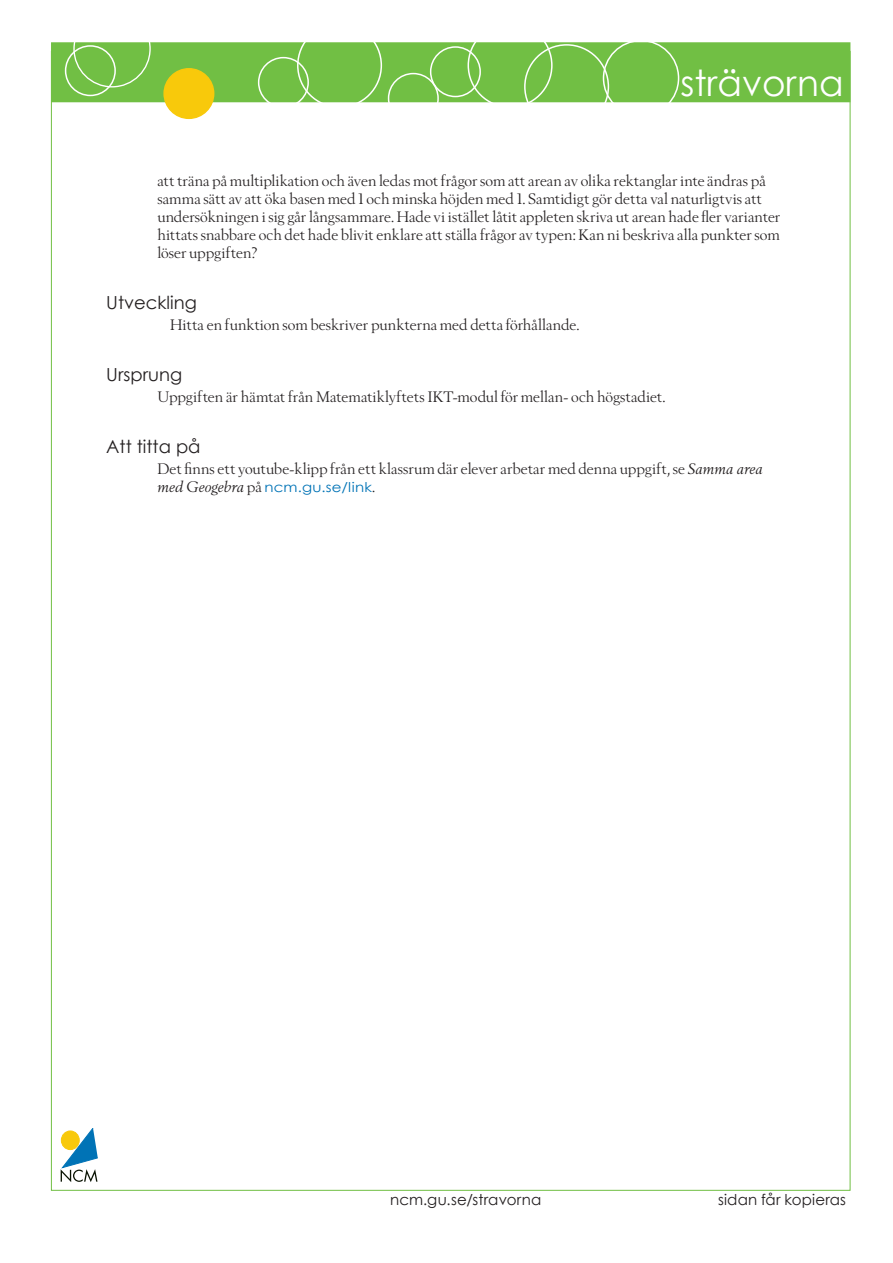
<style>
.page{position:relative;width:893px;height:1263px;background:#fff}
.page>*{position:absolute;margin:0;border:0;box-sizing:border-box;transform-origin:0 0}
.CenturyGothic1{font:36px "Century Gothic";color:#fff}
.L-rubrik{font:18px "Century Gothic";color:#231f20}
.L-bröd{font:15px/18px "Berling Nova Display Pro";letter-spacing:.005em;color:#231f20}
.L-bröd-indrag{font:15px "Berling Nova Display Pro";letter-spacing:.005em;color:#231f20}
.t1{font:15px "Century Gothic";letter-spacing:.015em;color:#231f20}
.L-bröd-2{font:13.5px "Century Gothic";letter-spacing:.02em;color:#0073b6;scale:1.11 1}
.s1{font-style:italic}
.s2{font-family:"Berling Nova Display Pro";font-style:italic;font-size:15px;color:#231f20}
.s3{font-family:"Berling Nova Display Pro";font-size:15px;color:#231f20}
</style>
<div class="page">
<svg style="left:61px;top:1128px;width:37px;height:54px"></svg>
<div style="left:51px;top:42px;width:799px;height:60px;background:#71bf44"></div>
<div style="left:73px;top:10px;width:78px;height:77px;border:1px solid #fff;border-radius:50%"></div>
<div style="left:65px;top:45px;width:51px;height:51px;border:2px solid #fff;border-radius:50%"></div>
<div style="left:258px;top:57px;width:51px;height:51px;border:2px solid #fff;border-radius:50%"></div>
<div style="left:297px;top:23px;width:85px;height:85px;border:2px solid #fff;border-radius:50%"></div>
<div style="left:388px;top:73px;width:51px;height:51px;border:2px solid #fff;border-radius:50%"></div>
<div style="left:430px;top:46px;width:51px;height:51px;border:2px solid #fff;border-radius:50%"></div>
<div style="left:468px;top:23px;width:85px;height:85px;border:2px solid #fff;border-radius:50%"></div>
<div style="left:524px;top:44px;width:85px;height:85px;border:2px solid #fff;border-radius:50%"></div>
<div style="left:603px;top:40px;width:76px;height:76px;border:2px solid #fff;border-radius:50%"></div>
<div style="left:164px;top:69px;width:50px;height:49px;background:#f8c90b;border-radius:50%"></div>
<div style="left:163px;top:68px;width:51px;height:51px;border:2px solid #f8c90b;border-radius:50%"></div>
<p class="CenturyGothic1" style="left:680px;top:61px;width:165px">strävorna</p>
<p class="L-bröd" style="left:157px;top:172px;width:625px">att träna på multiplikation och även ledas mot frågor som att arean av olika rektanglar inte ändras på samma sätt av att öka basen med 1 och minska höjden med 1. Samtidigt gör detta val naturligtvis att undersökningen i sig går långsammare. Hade vi istället låtit appleten skriva ut arean hade fler varianter hittats snabbare och det hade blivit enklare att ställa frågor av typen: Kan ni beskriva alla punkter som löser uppgiften?</p>
<p class="L-rubrik" style="left:106px;top:292px;width:92px">Utveckling</p>
<p class="L-bröd-indrag" style="left:170px;top:316px;width:411px">Hitta en funktion som beskriver punkterna med detta förhållande.</p>
<p class="L-rubrik" style="left:106px;top:364px;width:77px">Ursprung</p>
<p class="L-bröd" style="left:157px;top:388px;width:510px">Uppgiften är hämtat från Matematiklyftets IKT-modul för mellan- och högstadiet.</p>
<p class="L-rubrik" style="left:106px;top:436px;width:96px">Att titta på</p>
<p class="L-bröd" style="left:157px;top:460px;width:607px">Det finns ett youtube-klipp från ett klassrum där elever arbetar med denna uppgift, se <span class="s1">Samma area</span></p>
<p class="L-bröd-2" style="left:157px;top:479px;width:198px"><span class="s2">med Geogebra</span> <span class="s3">på</span> ncm.gu.se/link<span class="s3">.</span></p>
<p class="t1" style="left:390px;top:1190px;width:153px">ncm.gu.se/stravorna</p>
<p class="t1" style="left:718px;top:1190px;width:130px">sidan får kopieras</p>
</div>
